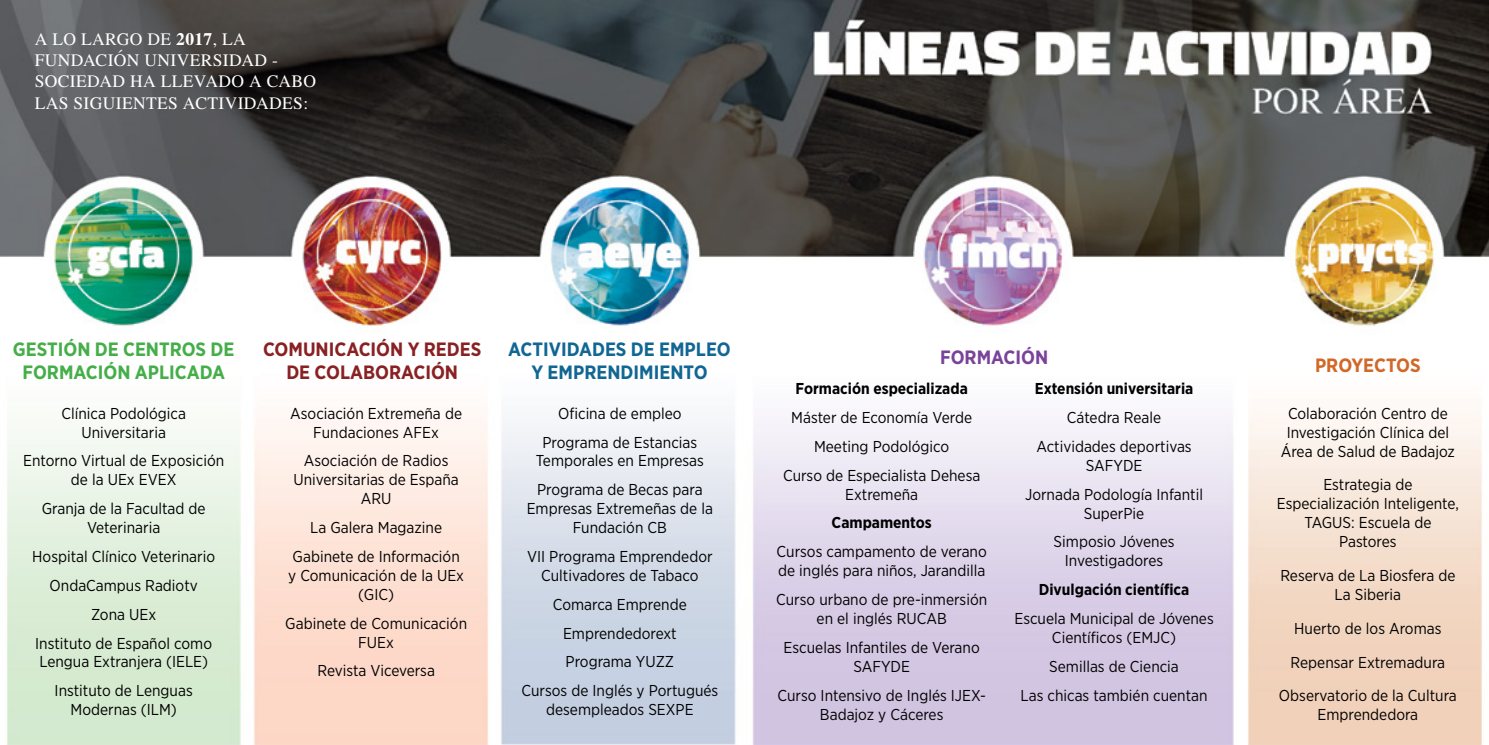
<style>
.page{position:relative;width:1489px;height:745px;background:#fff}
.page>*{position:absolute;margin:0;border:0;box-sizing:border-box;transform-origin:0 0}
.t1{font:700 19.25px/23.1px "Gotham Narrow";color:#45ae49;text-align:center}
.t2{font:700 19.25px/23.1px "Gotham Narrow";color:#116694;text-align:center}
.t3{font:700 19.25px/23.1px "Gotham Narrow";color:#892123;text-align:center}
.t4{font:700 19.25px "Gotham Narrow";color:#79439a}
.t5{font:700 19.25px "Gotham Narrow";color:#d16828}
.t6{font:17.5px/21px "STIX General";letter-spacing:.02em;color:#fff}
.t7{font:15.75px/18.9px "Gotham Narrow";color:#000;text-align:center}
.t8{font:700 15.75px "Gotham Narrow";color:#000}
.s1{font-weight:700}
</style>
<div class="page">
<img style="left:0;top:0;width:1488px;height:744px">
<p class="t6" style="left:35px;top:30px;width:283px">A LO LARGO DE <span class="s1">2017</span>, LA<br>FUNDACIÓN UNIVERSIDAD -<br>SOCIEDAD HA LLEVADO A CABO<br>LAS SIGUIENTES ACTIVIDADES:</p>
<p class="t1" style="left:13px;top:337px;width:223px">GESTIÓN DE CENTROS DE<br>FORMACIÓN APLICADA</p>
<p class="t3" style="left:263px;top:337px;width:220px">COMUNICACIÓN Y REDES<br>DE COLABORACIÓN</p>
<p class="t2" style="left:508px;top:337px;width:224px">ACTIVIDADES DE EMPLEO<br>Y EMPRENDIMIENTO</p>
<p class="t4" style="left:940px;top:344px;width:13px">formación</p>
<p class="t7" style="left:61px;top:403px;width:126px">Clínica Podológica<br>Universitaria</p>
<p class="t7" style="left:23px;top:451px;width:203px">Entorno Virtual de Exposición de la UEx EVEX</p>
<p class="t7" style="left:42px;top:498px;width:165px">Granja de la Facultad de<br>Veterinaria</p>
<p class="t7" style="left:32px;top:541px;width:184px;line-height:28.9px">Hospital Clínico Veterinario<br>OndaCampus Radiotv<br>Zona UEx<br>Instituto de Español como</p>
<p class="t7" style="left:39px;top:646px;width:170px;line-height:28.9px">Lengua Extranjera (IELE)<br>Instituto de Lenguas</p>
<p class="t7" style="left:70px;top:699px;width:108px">Modernas (ILM)</p>
<p class="t7" style="left:290px;top:403px;width:173px">Asociación Extremeña de<br>Fundaciones AFEx</p>
<p class="t7" style="left:293px;top:451px;width:167px">Asociación de Radios<br>Universitarias de España<br>ARU</p>
<p class="t7" style="left:292px;top:512px;width:169px;line-height:28.9px">La Galera Magazine<br>Gabinete de Información</p>
<p class="t7" style="left:288px;top:565px;width:177px">y Comunicación de la UEx (GIC)</p>
<p class="t7" style="left:285px;top:613px;width:183px">Gabinete de Comunicación<br>FUEx</p>
<p class="t7" style="left:317px;top:660px;width:119px">Revista Viceversa</p>
<p class="t7" style="left:542px;top:398px;width:156px;line-height:28.9px">Oficina de empleo<br>Programa de Estancias</p>
<p class="t7" style="left:536px;top:446px;width:169px;line-height:28.9px;text-align:left">Temporales en Empresas<br>Programa de Becas para</p>
<p class="t7" style="left:526px;top:498px;width:188px">Empresas Extremeñas de la<br>Fundación CB</p>
<p class="t7" style="left:527px;top:546px;width:187px">VII Programa Emprendedor<br>Cultivadores de Tabaco</p>
<p class="t7" style="left:521px;top:589px;width:198px;line-height:28.9px">Comarca Emprende<br>Emprendedorext<br>Programa YUZZ<br>Cursos de Inglés y Portugués</p>
<p class="t7" style="left:546px;top:699px;width:149px">desempleados SEXPE</p>
<p class="t8" style="left:795px;top:378px;width:174px">Formación especializada</p>
<p class="t7" style="left:783px;top:402px;width:199px;line-height:28.9px">Máster de Economía Verde<br>Meeting Podológico<br>Curso de Especialista Dehesa</p>
<p class="t7" style="left:845px;top:484px;width:74px">Extremeña</p>
<p class="t8" style="left:831px;top:512px;width:102px">Campamentos</p>
<p class="t7" style="left:776px;top:541px;width:212px;text-align:left">Cursos campamento de verano de inglés para niños, Jarandilla</p>
<p class="t7" style="left:776px;top:589px;width:212px">Curso urbano de pre-inmersión en el inglés RUCAB</p>
<p class="t7" style="left:783px;top:637px;width:198px">Escuelas Infantiles de Verano<br>SAFYDE</p>
<p class="t7" style="left:777px;top:685px;width:210px">Curso Intensivo de Inglés IJEX-<br>Badajoz y Cáceres</p>
<p class="t8" style="left:1034px;top:378px;width:160px">Extensión universitaria</p>
<p class="t7" style="left:1036px;top:402px;width:157px;line-height:28.9px">Cátedra Reale<br>Actividades deportivas</p>
<p class="t7" style="left:1025px;top:450px;width:179px;line-height:28.9px">SAFYDE<br>Jornada Podología Infantil</p>
<p class="t7" style="left:1053px;top:498px;width:122px;line-height:28.9px">SuperPie<br>Simposio Jóvenes</p>
<p class="t7" style="left:1064px;top:550px;width:100px">Investigadores</p>
<p class="t8" style="left:1038px;top:579px;width:152px">Divulgación científica</p>
<p class="t7" style="left:1014px;top:608px;width:201px">Escuela Municipal de Jóvenes<br>Científicos (EMJC)</p>
<p class="t7" style="left:1020px;top:651px;width:188px;line-height:28.9px">Semillas de Ciencia<br>Las chicas también cuentan</p>
<p class="t5" style="left:1314px;top:352px;width:13px">proyectos</p>
<p class="t7" style="left:1280px;top:403px;width:176px">Colaboración Centro de<br>Investigación Clínica del<br>Área de Salud de Badajoz</p>
<p class="t7" style="left:1276px;top:474px;width:184px">Estrategia de<br>Especialización Inteligente,<br>TAGUS: Escuela de<br>Pastores</p>
<p class="t7" style="left:1280px;top:565px;width:177px">Reserva de La Biosfera de<br>La Siberia</p>
<p class="t7" style="left:1278px;top:610px;width:179px;line-height:33.8px">Huerto de los Aromas<br>Repensar Extremadura<br>Observatorio de la Cultura</p>
<p class="t7" style="left:1317px;top:704px;width:102px">Emprendedora</p>
</div>
